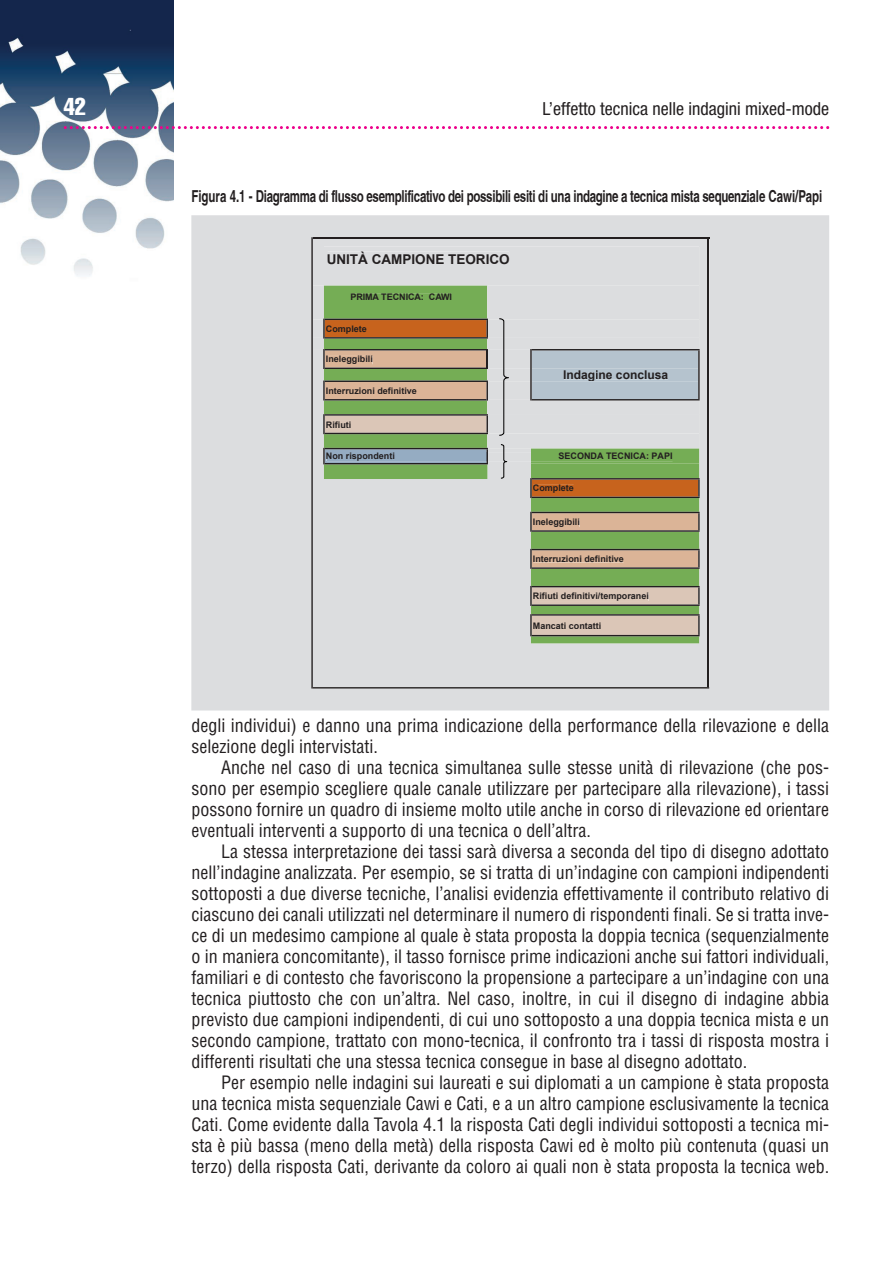
<style>
.page{position:relative;width:893px;height:1263px;background:#fff}
.page>*{position:absolute;margin:0;border:0;box-sizing:border-box;transform-origin:0 0}
.t1{font:24px "Helvetica LT Std Comp";color:#fff}
.t2{font:condensed 18px/21px "Helvetica LT Std";color:#231f20;text-align:justify}
.t3{font:condensed 18px "Helvetica Neue LT Std";color:#231f20}
.t4{font:700 condensed 16.5px "Helvetica";letter-spacing:-.02em;color:#231f20;scale:.85 1}
.t5{font:700 13.5px "Arial";color:#231f20}
.t6{font:700 12px "Arial";color:#231f20}
.t7{font:700 9px "Arial";color:#231f20}
</style>
<div class="page">
<img style="left:0;top:0;width:174px;height:276px">
<svg style="left:64px;top:126px;width:765px;height:3px"></svg>
<div style="left:191px;top:215px;width:638px;height:495px;background:#dcdddf"></div>
<svg style="left:311px;top:237px;width:398px;height:451px;background:#bec2b1"></svg>
<h1 class="t1" style="left:64px;top:91px;width:24px">42</h1>
<p class="t3" style="left:542px;top:98px;width:288px">L’effetto tecnica nelle indagini mixed-mode</p>
<p class="t4" style="left:191px;top:186px;width:744px">Figura 4.1 - Diagramma di flusso esemplificativo dei possibili esiti di una indagine a tecnica mista sequenziale Cawi/Papi</p>
<p class="t5" style="left:327px;top:250px;width:185px">UNITÀ CAMPIONE TEORICO</p>
<p class="t7" style="left:350px;top:291px;width:103px">PRIMA TECNICA: CAWI</p>
<p class="t7" style="left:326px;top:323px;width:43px">Complete</p>
<p class="t7" style="left:326px;top:353px;width:49px">Ineleggibili</p>
<p class="t6" style="left:563px;top:367px;width:107px">Indagine conclusa</p>
<p class="t7" style="left:326px;top:385px;width:93px">Interruzioni definitive</p>
<p class="t7" style="left:326px;top:418px;width:27px">Rifiuti</p>
<p class="t7" style="left:326px;top:450px;width:71px">Non rispondenti</p>
<p class="t7" style="left:558px;top:450px;width:116px">SECONDA TECNICA: PAPI</p>
<p class="t7" style="left:533px;top:482px;width:43px">Complete</p>
<p class="t7" style="left:533px;top:516px;width:49px">Ineleggibili</p>
<p class="t7" style="left:533px;top:553px;width:93px">Interruzioni definitive</p>
<p class="t7" style="left:533px;top:590px;width:118px">Rifiuti definitivi/temporanei</p>
<p class="t7" style="left:533px;top:619px;width:70px">Mancati contatti</p>
<p class="t2" style="left:191px;top:715px;width:639px">degli individui) e danno una prima indicazione della performance della rilevazione e della selezione degli intervistati.</p>
<p class="t2" style="left:191px;top:757px;width:639px;text-indent:30px">Anche nel caso di una tecnica simultanea sulle stesse unità di rilevazione (che pos&shy;sono per esempio scegliere quale canale utilizzare per partecipare alla rilevazione), i tassi possono fornire un quadro di insieme molto utile anche in corso di rilevazione ed orientare eventuali interventi a supporto di una tecnica o dell’altra.</p>
<p class="t2" style="left:191px;top:841px;width:639px;text-indent:30px">La stessa interpretazione dei tassi sarà diversa a seconda del tipo di disegno adottato nell’indagine analizzata. Per esempio, se si tratta di un’indagine con campioni indipendenti sottoposti a due diverse tecniche, l’analisi evidenzia effettivamente il contributo relativo di ciascuno dei canali utilizzati nel determinare il numero di rispondenti finali. Se si tratta inve&shy;ce di un medesimo campione al quale è stata proposta la doppia tecnica (sequenzialmente o in maniera concomitante), il tasso fornisce prime indicazioni anche sui fattori individuali, familiari e di contesto che favoriscono la propensione a partecipare a un’indagine con una tecnica piuttosto che con un’altra. Nel caso, inoltre, in cui il disegno di indagine abbia previsto due campioni indipendenti, di cui uno sottoposto a una doppia tecnica mista e un secondo campione, trattato con mono-tecnica, il confronto tra i tassi di risposta mostra i differenti risultati che una stessa tecnica consegue in base al disegno adottato.</p>
<p class="t2" style="left:191px;top:1072px;width:639px;text-indent:30px">Per esempio nelle indagini sui laureati e sui diplomati a un campione è stata proposta una tecnica mista sequenziale Cawi e Cati, e a un altro campione esclusivamente la tecnica Cati. Come evidente dalla Tavola 4.1 la risposta Cati degli individui sottoposti a tecnica mi&shy;sta è più bassa (meno della metà) della risposta Cawi ed è molto più contenuta (quasi un terzo) della risposta Cati, derivante da coloro ai quali non è stata proposta la tecnica web.</p>
</div>
